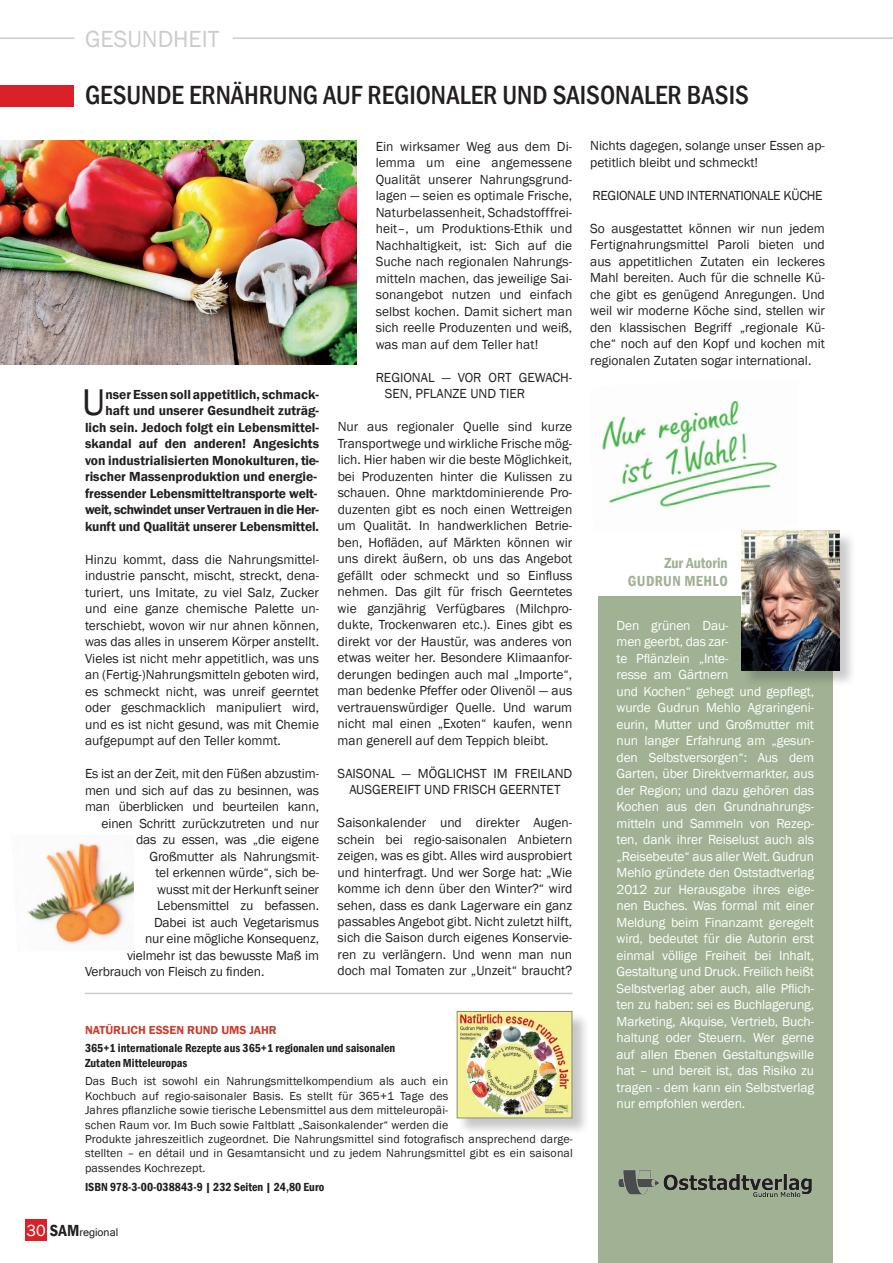
<style>
.page{position:relative;width:893px;height:1263px;background:#fff}
.page>*{position:absolute;margin:0;border:0;box-sizing:border-box;transform-origin:0 0}
.t1{font:38.25px "Franklin Gothic";color:#231f20}
.t2{font:500 condensed 27px "Franklin Gothic";color:#231f20}
.t3{font:24px "Franklin Gothic";color:#cbccce}
.t4{font:600 condensed 15px/18px "Franklin Gothic";letter-spacing:.025em;color:#a0b293;text-align:right}
.t5{font:13.5px/16.5px "Franklin Gothic";letter-spacing:-.01em;color:#231f20;text-align:justify}
.t6{font:13.5px/16.5px "Franklin Gothic";letter-spacing:-.01em;color:#fff}
.t7{font:600 13.5px/16.5px "Franklin Gothic";color:#231f20;text-align:right}
.t8{font:12px/14.4px "Franklin Gothic";letter-spacing:.01em;color:#231f20}
.t9{font:600 condensed 12px/14.4px "Franklin Gothic";color:#231f20}
.t10{font:600 12px "Franklin Gothic";color:#c83e2f}
.t11{font:10.5px "Mangal";color:#231f20}
.s1{font-family:"Franklin Gothic";font-size:16.5px;color:#fff}
.s2{font-family:"Franklin Gothic";font-weight:600;font-stretch:condensed;font-size:16.5px}
</style>
<div class="page">
<img style="left:28px;top:843px;width:106px;height:102px">
<div style="left:598px;top:597px;width:234px;height:666px;background:#a0b293"></div>
<img style="left:0;top:140px;width:356px;height:224px">
<div style="left:0;top:85px;width:74px;height:22px;background:#da2128"></div>
<div style="left:457px;top:1012px;width:132px;height:123px;background:#231f20;opacity:.25"></div>
<img style="left:459px;top:1013px;width:111px;height:103px">
<div style="left:457px;top:1011px;width:115px;height:107px;border:1px solid #8d8b77"></div>
<img style="left:618px;top:1170px;width:42px;height:25px">
<img style="left:663px;top:1174px;width:149px;height:24px">
<hr style="left:85px;top:993px;width:487px;height:1px;background:#cbccce">
<img style="left:602px;top:400px;width:175px;height:107px">
<div style="left:742px;top:531px;width:115px;height:156px;background:#231f20;opacity:.23"></div>
<img style="left:741px;top:531px;width:98px;height:139px">
<hr style="left:233px;top:38px;width:660px;height:1px;background:#cbccce">
<hr style="left:0;top:38px;width:74px;height:1px;background:#cbccce">
<div style="left:26px;top:1219px;width:21px;height:22px;background:#da2128"></div>
<h3 class="t3" style="left:85px;top:24px;width:71px">Gesundhei</h3>
<h3 class="t3" style="left:208px;top:24px;width:13px">t</h3>
<h2 class="t2" style="left:85px;top:77px;width:665px">GESUNDE ERNÄHRUNG AUF REGIONALER UND SAISONALER BASIS</h2>
<p class="t7" style="left:85px;top:386px;width:236px">nser Essen soll appetitlich, schmack&shy;haft und unserer Gesundheit zuträg&shy;lich sein. Jedoch folgt ein Lebensmittel&shy;skandal auf den anderen! Angesichts von industrialisierten Monokulturen, tie&shy;rischer Massenproduktion und energie&shy;fressender Lebensmitteltransporte welt&shy;weit, schwindet unser Vertrauen in die Her&shy;kunft und Qualität unserer Lebensmittel.</p>
<p class="t5" style="left:85px;top:551px;width:236px">Hinzu kommt, dass die Nahrungsmittel&shy;industrie panscht, mischt, streckt, dena&shy;turiert, uns Imitate, zu viel Salz, Zucker und eine ganze chemische Palette un&shy;terschiebt, wovon wir nur ahnen können, was das alles in unserem Körper anstellt.<br>Vieles ist nicht mehr appetitlich, was uns an (Fertig-)Nahrungsmitteln geboten wird, es schmeckt nicht, was unreif geerntet oder geschmacklich manipuliert wird, und es ist nicht gesund, was mit Chemie aufgepumpt auf den Teller kommt.</p>
<p class="t5" style="left:85px;top:766px;width:236px">Es ist an der Zeit, mit den Füßen abzustim-</p>
<p class="t5" style="left:85px;top:782px;width:236px">men und sich auf das zu besinnen, was</p>
<p class="t5" style="left:85px;top:799px;width:235px">man überblicken und beurteilen kann,</p>
<p class="t5" style="left:102px;top:815px;width:219px">einen Schritt zurückzutreten und nur</p>
<p class="t5" style="left:136px;top:832px;width:185px">das zu essen, was „die eigene</p>
<p class="t5" style="left:150px;top:848px;width:171px">Großmutter als Nahrungsmit-</p>
<p class="t5" style="left:156px;top:865px;width:165px">tel erkennen würde“, sich be-</p>
<p class="t5" style="left:157px;top:881px;width:164px">wusst mit der Herkunft seiner</p>
<p class="t5" style="left:157px;top:898px;width:164px">Lebensmittel zu befassen.</p>
<p class="t5" style="left:154px;top:914px;width:166px">Dabei ist auch Vegetarismus</p>
<p class="t5" style="left:145px;top:931px;width:175px">nur eine mögliche Konsequenz,</p>
<p class="t5" style="left:127px;top:947px;width:193px">vielmehr ist das bewusste Maß im</p>
<p class="t5" style="left:85px;top:964px;width:181px">Verbrauch von Fleisch zu finden.</p>
<h1 class="t1" style="left:82px;top:379px;width:25px">U</h1>
<p class="t5" style="left:376px;top:138px;width:198px">Ein wirksamer Weg aus dem Di&shy;lemma um eine angemessene Qualität unserer Nahrungsgrund&shy;lagen — seien es optimale Frische, Naturbelassenheit, Schadstofffrei&shy;heit–, um Produktions-Ethik und Nachhaltigkeit, ist: Sich auf die Suche nach regionalen Nahrungs&shy;mitteln machen, das jeweilige Sai&shy;sonangebot nutzen und einfach selbst kochen. Damit sichert man sich reelle Produzenten und weiß, was man auf dem Teller hat!</p>
<p class="t5" style="left:385px;top:369px;width:189px;text-indent:-9px">Regi onal — vor Ort gewach&shy;sen , Pflanze</p>
<p class="t5" style="left:470px;top:386px;width:37px">und Tier</p>
<p class="t5" style="left:338px;top:419px;width:236px">Nur aus regionaler Quelle sind kurze Transportwege und wirkliche Frische mög&shy;lich. Hier haben wir die beste Möglichkeit, bei Produzenten hinter die Kulissen zu schauen. Ohne marktdominierende Pro&shy;duzenten gibt es noch einen Wettreigen um Qualität. In handwerklichen Betrie&shy;ben, Hofläden, auf Märkten können wir uns direkt äußern, ob uns das Angebot gefällt oder schmeckt und so Einfluss nehmen. Das gilt für frisch Geerntetes wie ganzjährig Verfügbares (Milchpro&shy;dukte, Trockenwaren etc.). Eines gibt es direkt vor der Haustür, was anderes von etwas weiter her. Besondere Klimaanfor&shy;derungen bedingen auch mal „Importe“, man bedenke Pfeffer oder Olivenöl — aus vertrauenswürdiger Quelle. Und warum nicht mal einen „Exoten“ kaufen, wenn man generell auf dem Teppich bleibt.</p>
<p class="t5" style="left:338px;top:765px;width:192px">Saisonal — m ögli chst im Freil</p>
<p class="t5" style="left:547px;top:765px;width:17px">and</p>
<p class="t5" style="left:349px;top:781px;width:24px">ausgereif</p>
<p class="t5" style="left:414px;top:781px;width:47px">t und fris</p>
<p class="t5" style="left:479px;top:781px;width:29px">ch geern</p>
<p class="t5" style="left:540px;top:781px;width:22px">tet</p>
<p class="t5" style="left:338px;top:814px;width:236px">Saisonkalender und direkter Augen&shy;schein bei regio-saisonalen Anbietern zeigen, was es gibt. Alles wird ausprobiert und hinterfragt. Und wer Sorge hat: „Wie komme ich denn über den Winter?“ wird sehen, dass es dank Lagerware ein ganz passables Angebot gibt. Nicht zuletzt hilft, sich die Saison durch eigenes Konservie&shy;ren zu verlängern. Und wenn man nun doch mal Tomaten zur „Unzeit“ braucht?</p>
<p class="t10" style="left:85px;top:1022px;width:193px">Natürlich essen rund ums Jahr</p>
<p class="t9" style="left:85px;top:1041px;width:312px">365+1 internationale Rezepte aus 365+1 regionalen und saisonalen<br>Zutaten Mitteleuropas</p>
<p class="t8" style="left:85px;top:1074px;width:489px">Das Buch ist sowohl ein Nahrungsmittelkompendium als auch ein<br>Kochbuch auf regio-saisonaler Basis. Es stellt für 365+1 Tage des<br>Jahres pflanzliche sowie tierische Lebensmittel aus dem mitteleuropäi-<br>schen Raum vor. Im Buch sowie Faltblatt „Saisonkalender“ werden die<br>Produkte jahreszeitlich zugeordnet. Die Nahrungsmittel sind fotografisch ansprechend darge&shy;stellten – en détail und in Gesamtansicht und zu jedem Nahrungsmittel gibt es ein saisonal passendes Kochrezept.</p>
<p class="t9" style="left:85px;top:1179px;width:241px">ISBN 978-3-00-038843-9 | 232 Seiten | 24,80 Euro</p>
<p class="t11" style="left:26px;top:1226px;width:93px"><span class="s1">30</span> <span class="s2">SAM</span>regional</p>
<p class="t5" style="left:590px;top:138px;width:236px">Nichts dagegen, solange unser Essen ap&shy;petitlich bleibt und schmeckt!</p>
<p class="t5" style="left:593px;top:187px;width:223px">Regi onale und internati onale Küche</p>
<p class="t5" style="left:590px;top:220px;width:236px">So ausgestattet können wir nun jedem Fertignahrungsmittel Paroli bieten und aus appetitlichen Zutaten ein leckeres Mahl bereiten. Auch für die schnelle Kü&shy;che gibt es genügend Anregungen. Und weil wir moderne Köche sind, stellen wir den klassischen Begriff „regionale Kü&shy;che“ noch auf den Kopf und kochen mit regionalen Zutaten sogar international.</p>
<p class="t4" style="left:628px;top:554px;width:101px">Zur Autorin<br>Gudrun Mehlo</p>
<p class="t6" style="left:617px;top:617px;width:199px">Den grünen Dau-<br>men geerbt, das zar-<br>te Pflänzlein „Inte-<br>resse am Gärtnern<br>und Kochen“ gehegt und gepflegt, wurde Gudrun Mehlo Agraringeni&shy;eurin, Mutter und Großmutter mit nun langer Erfahrung am „gesun&shy;den Selbstversorgen“: Aus dem<br>Garten, über Direktvermarkter, aus der Region; und dazu gehören das<br>Kochen aus den Grundnahrungs&shy;mitteln und Sammeln von Rezep&shy;ten, dank ihrer Reiselust auch als „Reisebeute“ aus aller Welt. Gudrun<br>Mehlo gründete den Oststadtverlag<br>2012 zur Herausgabe ihres eige&shy;nen Buches. Was formal mit einer<br>Meldung beim Finanzamt geregelt wird, bedeutet für die Autorin erst einmal völlige Freiheit bei Inhalt,<br>Gestaltung und Druck. Freilich heißt<br>Selbstverlag aber auch, alle Pflich&shy;ten zu haben: sei es Buchlagerung,<br>Marketing, Akquise, Vertrieb, Buch&shy;haltung oder Steuern. Wer gerne auf allen Ebenen Gestaltungswille hat – und bereit ist, das Risiko zu tragen - dem kann ein Selbstverlag nur empfohlen werden.</p>
</div>
